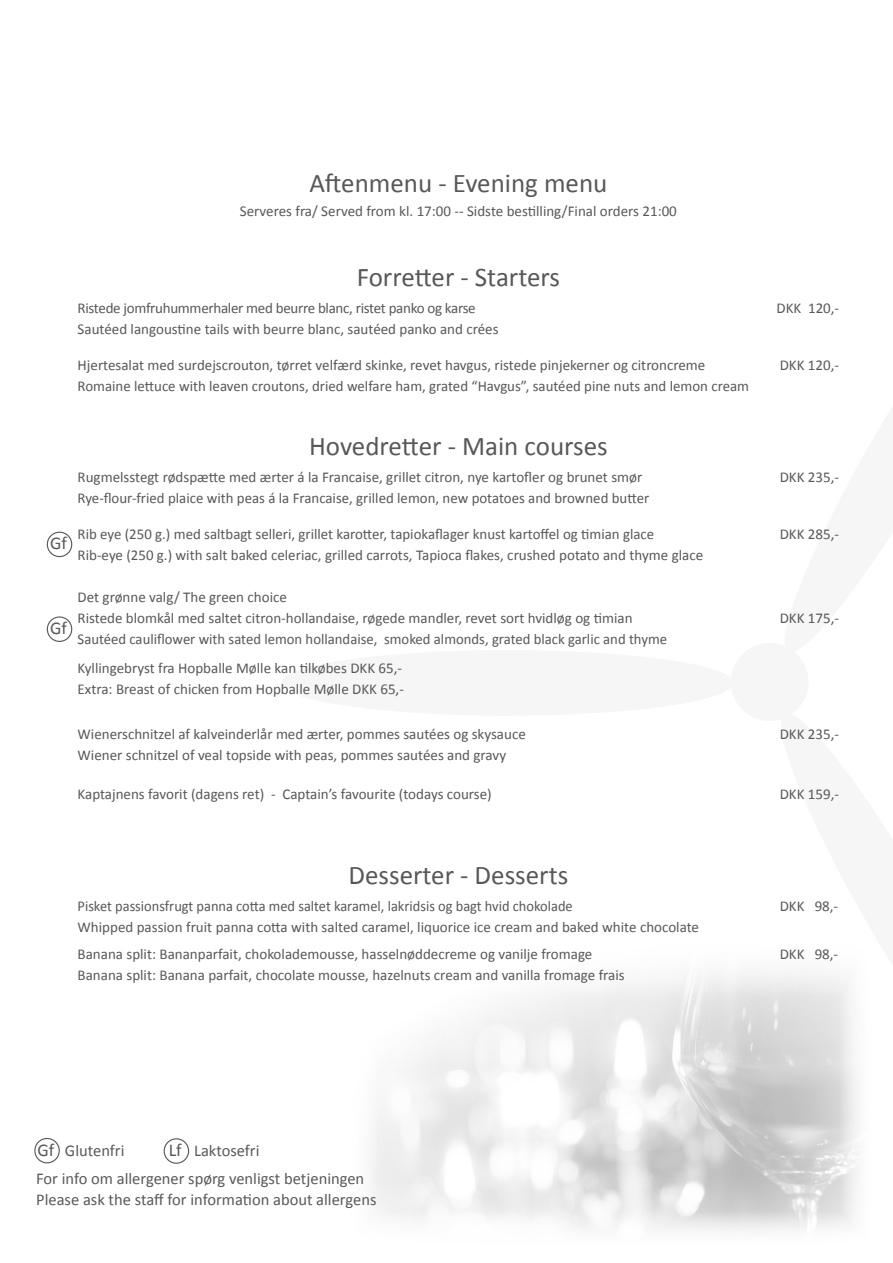
<style>
.page{position:relative;width:893px;height:1263px;background:#fff}
.page>*{position:absolute;margin:0;border:0;box-sizing:border-box;transform-origin:0 0}
.t1{font:27px "Calibri";color:#57585a}
.t2{font:18px "Calibri";color:#57585a}
.t3{font:16.5px/21px "Calibri";color:#58595b}
.t4{font:15px/21px "Calibri";color:#57585a}
.t5{font:15px "Calibri";color:#57585a;scale:.96 1}
.t6{font:15px "Calibri";letter-spacing:-.02em;color:#57585a}
.s1{font-size:18px;color:#57585a}
</style>
<div class="page">
<div style="left:281px;top:650px;width:452px;height:66px;background:#f6f6f6;border-radius:50%"></div>
<div style="left:731px;top:643px;width:78px;height:78px;background:#f6f6f6;border-radius:50%"></div>
<img style="left:372px;top:973px;width:486px;height:258px">
<div style="left:164px;top:1138px;width:25px;height:26px;border:1px solid #57585a;border-radius:50%"></div>
<div style="left:34px;top:1138px;width:26px;height:25px;border:1px solid #57585a;border-radius:50%"></div>
<div style="left:47px;top:616px;width:25px;height:26px;border:1px solid #57585a;border-radius:50%"></div>
<div style="left:47px;top:532px;width:25px;height:25px;border:1px solid #57585a;border-radius:50%"></div>
<h1 class="t1" style="left:309px;top:165px;width:300px">Aftenmenu - Evening menu</h1>
<p class="t4" style="left:240px;top:201px;width:439px">Serveres fra/ Served from kl. 17:00 -- Sidste bestilling/Final orders 21:00</p>
<h1 class="t1" style="left:357px;top:259px;width:205px">Forretter - Starters</h1>
<p class="t6" style="left:78px;top:298px;width:400px">Ristede jomfruhummerhaler med beurre blanc, ristet panko og karse</p>
<p class="t4" style="left:776px;top:297px;width:64px">DKK 120,-</p>
<p class="t4" style="left:78px;top:318px;width:422px">Sautéed langoustine tails with beurre blanc, sautéed panko and crées</p>
<p class="t4" style="left:78px;top:354px;width:629px">Hjertesalat med surdejscrouton, tørret velfærd skinke, revet havgus, ristede pinjekerner og citroncreme</p>
<p class="t4" style="left:780px;top:354px;width:61px">DKK 120,-</p>
<p class="t4" style="left:78px;top:375px;width:673px">Romaine lettuce with leaven croutons, dried welfare ham, grated “Havgus”, sautéed pine nuts and lemon cream</p>
<p class="t2" style="left:50px;top:531px;width:18px">Gf</p>
<p class="t2" style="left:50px;top:615px;width:18px">Gf</p>
<h1 class="t1" style="left:309px;top:428px;width:300px">Hovedretter - Main courses</h1>
<p class="t4" style="left:78px;top:466px;width:566px">Rugmelsstegt rødspætte med ærter á la Francaise, grillet citron, nye kartofler og brunet smør</p>
<p class="t4" style="left:780px;top:466px;width:61px">DKK 235,-</p>
<p class="t4" style="left:78px;top:487px;width:573px">Rye-flour-fried plaice with peas á la Francaise, grilled lemon, new potatoes and browned butter</p>
<p class="t4" style="left:78px;top:523px;width:578px">Rib eye (250 g.) med saltbagt selleri, grillet karotter, tapiokaflager knust kartoffel og timian glace</p>
<p class="t4" style="left:780px;top:523px;width:61px">DKK 285,-</p>
<p class="t4" style="left:78px;top:544px;width:627px">Rib-eye (250 g.) with salt baked celeriac, grilled carrots, Tapioca flakes, crushed potato and thyme glace</p>
<p class="t4" style="left:78px;top:586px;width:556px">Det grønne valg/ The green choice<br>Ristede blomkål med saltet citron-hollandaise, røgede mandler, revet sort hvidløg og timian</p>
<p class="t4" style="left:780px;top:607px;width:61px">DKK 175,-</p>
<p class="t4" style="left:78px;top:625px;width:591px;line-height:28.5px">Sautéed cauliflower with sated lemon hollandaise, smoked almonds, grated black garlic and thyme<br>Kyllingebryst fra Hopballe Mølle kan tilkøbes DKK 65,-</p>
<p class="t4" style="left:78px;top:678px;width:328px">Extra: Breast of chicken from Hopballe Mølle DKK 65,-</p>
<p class="t4" style="left:78px;top:723px;width:450px">Wienerschnitzel af kalveinderlår med ærter, pommes sautées og skysauce</p>
<p class="t4" style="left:780px;top:723px;width:61px">DKK 235,-</p>
<p class="t4" style="left:78px;top:744px;width:430px">Wiener schnitzel of veal topside with peas, pommes sautées and gravy</p>
<p class="t4" style="left:78px;top:783px;width:416px">Kaptajnens favorit (dagens ret) - Captain’s favourite (todays course)</p>
<p class="t4" style="left:780px;top:783px;width:61px">DKK 159,-</p>
<h1 class="t1" style="left:349px;top:856px;width:221px">Desserter - Desserts</h1>
<p class="t5" style="left:78px;top:895px;width:517px">Pisket passionsfrugt panna cotta med saltet karamel, lakridsis og bagt hvid chokolade</p>
<p class="t4" style="left:780px;top:895px;width:60px">DKK 98,-</p>
<p class="t4" style="left:78px;top:913px;width:623px;line-height:27px">Whipped passion fruit panna cotta with salted caramel, liquorice ice cream and baked white chocolate<br>Banana split: Bananparfait, chokolademousse, hasselnøddecreme og vanilje fromage</p>
<p class="t4" style="left:780px;top:943px;width:60px">DKK 98,-</p>
<p class="t4" style="left:78px;top:964px;width:549px">Banana split: Banana parfait, chocolate mousse, hazelnuts cream and vanilla fromage frais</p>
<p class="t3" style="left:38px;top:1140px;width:88px"><span class="s1">Gf</span> Glutenfri</p>
<p class="t3" style="left:169px;top:1140px;width:92px"><span class="s1">Lf</span> Laktosefri</p>
<p class="t3" style="left:36px;top:1168px;width:342px">For info om allergener spørg venligst betjeningen<br>Please ask the staff for information about allergens</p>
</div>
